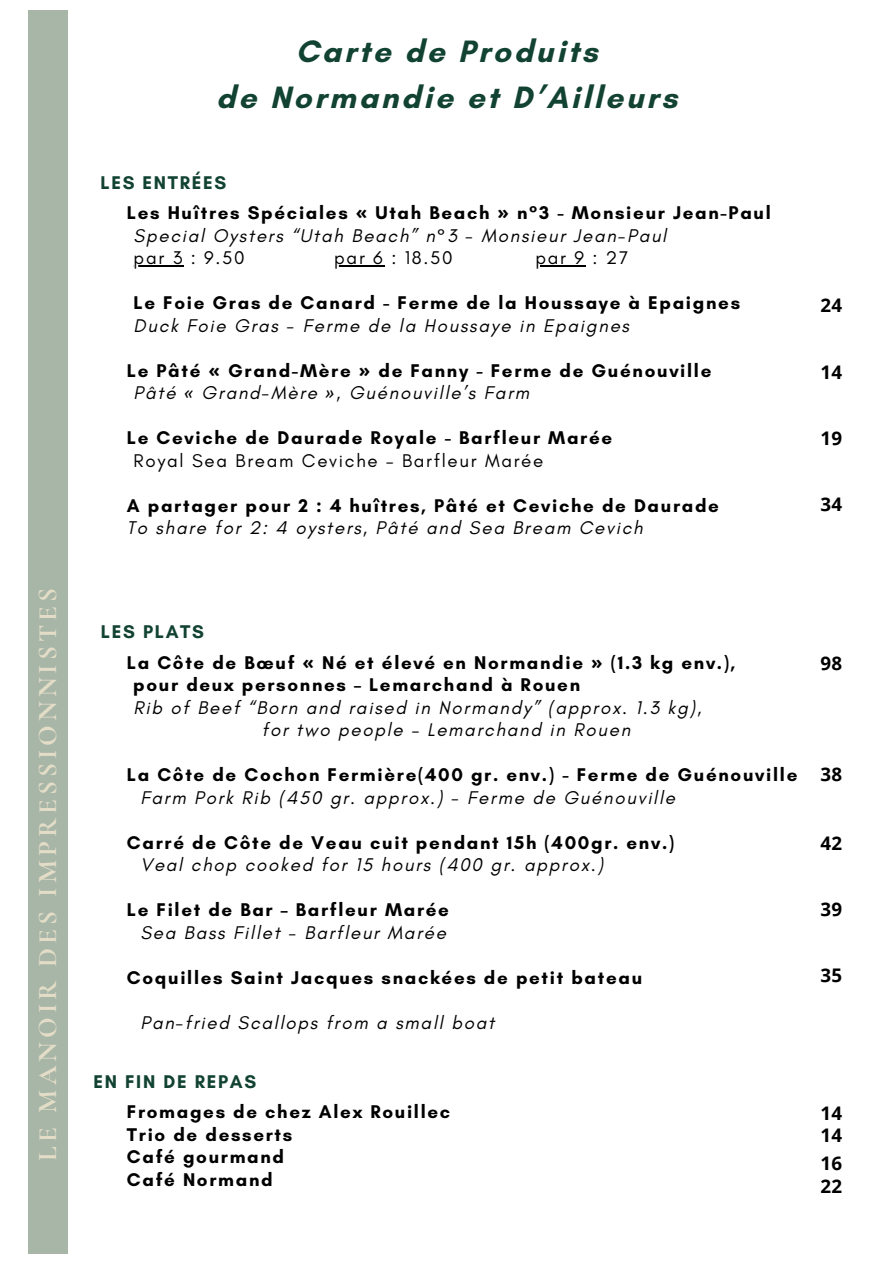
<style>
.page{position:relative;width:894px;height:1264px;background:#fff}
.page>*{position:absolute;margin:0;border:0;box-sizing:border-box;transform-origin:0 0}
.t1{font:700 31.5px/46.2px "Glacial Indifference";letter-spacing:.09em;color:#114232;text-align:center}
.t2{font:700 27px "Cormorant Garamond";letter-spacing:.15em;color:#e3ddc7}
.t3{font:700 18.75px/22.5px "Glacial Indifference";letter-spacing:.09em;color:#000}
.t4{font:italic 18.75px/22.5px "Glacial Indifference";letter-spacing:.09em;color:#000}
.t5{font:18.75px "Glacial Indifference";letter-spacing:.09em;color:#000}
.t6{font:700 18.75px/22.8px "Open Sans";color:#000}
.t7{font:700 18.75px "Glacial Indifference";letter-spacing:.09em;color:#114232}
.s1{color:#114232}
.s2{font-family:"Noto Sans"}
.s3{font-weight:400;font-style:italic}
.s4{font-family:"Noto Sans";font-weight:400;font-style:italic}
</style>
<div class="page">
<hr style="left:134px;top:265px;width:50px;height:1px;background:#000">
<hr style="left:334px;top:265px;width:50px;height:1px;background:#000">
<hr style="left:535px;top:265px;width:50px;height:1px;background:#000">
<div style="left:28px;top:10px;width:40px;height:1243px;background:#a8b6a7"></div>
<h2 class="t2" style="left:31px;top:1160px;width:574px;rotate:-90deg">LE MANOIR DES IMPRESSIONNISTES</h2>
<h1 class="t1" style="left:216px;top:28px;width:462px">Carte de Produits<br>de Normandie et D’Ailleurs</h1>
<p class="t3" style="left:127px;top:167px;width:645px;line-height:30.6px;text-indent:-26px"><span class="s1">LES ENTRÉES<br></span>Les Huîtres Spéciales <span class="s2">«</span> Utah Beach <span class="s2">»</span> n°3 - Monsieur Jean-Paul</p>
<p class="t4" style="left:134px;top:224px;width:534px">Special Oysters “Utah Beach” n°3 - Monsieur Jean-Paul</p>
<p class="t5" style="left:134px;top:246px;width:113px">par 3 : 9.50</p>
<p class="t5" style="left:334px;top:246px;width:120px">par 6 : 18.50</p>
<p class="t5" style="left:535px;top:246px;width:94px">par 9 : 27</p>
<p class="t3" style="left:134px;top:291px;width:608px">Le Foie Gras de Canard - Ferme de la Houssaye à Epaignes</p>
<p class="t4" style="left:134px;top:314px;width:497px">Duck Foie Gras - Ferme de la Houssaye in Epaignes</p>
<p class="t3" style="left:134px;top:359px;width:579px;text-indent:-7px">Le Pâté <span class="s2">«</span> Grand-Mère <span class="s2">»</span> de Fanny - Ferme de Guénouville<br><span class="s3">Pâté</span> <span class="s4">«</span> <span class="s3">Grand-Mère</span> <span class="s4">»</span><span class="s3">, Guénouville’s Farm</span></p>
<p class="t3" style="left:127px;top:426px;width:487px">Le Ceviche de Daurade Royale - Barfleur Marée</p>
<p class="t5" style="left:134px;top:449px;width:411px">Royal Sea Bream Ceviche – Barfleur Marée</p>
<p class="t3" style="left:127px;top:494px;width:593px">A partager pour 2 : 4 huîtres, Pâté et Ceviche de Daurade</p>
<p class="t4" style="left:127px;top:516px;width:517px">To share for 2: 4 oysters, Pâté and Sea Bream Cevich</p>
<p class="t6" style="left:820px;top:294px;width:23px">24</p>
<p class="t6" style="left:820px;top:360px;width:23px">14</p>
<p class="t6" style="left:820px;top:426px;width:23px">19</p>
<p class="t6" style="left:820px;top:492px;width:23px">34</p>
<p class="t7" style="left:101px;top:620px;width:105px">LES PLATS</p>
<p class="t3" style="left:133px;top:650px;width:603px;text-indent:-6px">La Côte de Bœuf <span class="s2">«</span> Né et élevé en Normandie <span class="s2">»</span> (1.3 kg env.), pour deux personnes – Lemarchand à Rouen</p>
<p class="t4" style="left:262px;top:695px;width:441px;text-indent:-128px">Rib of Beef “Born and raised in Normandy” (approx. 1.3 kg), for two people – Lemarchand in Rouen</p>
<p class="t3" style="left:127px;top:763px;width:671px">La Côte de Cochon Fermière(400 gr. env.) - Ferme de Guénouville</p>
<p class="t4" style="left:140px;top:785px;width:536px">Farm Pork Rib (450 gr. approx.) - Ferme de Guénouville</p>
<p class="t3" style="left:127px;top:830px;width:549px">Carré de Côte de Veau cuit pendant 15h (400gr. env.)</p>
<p class="t4" style="left:140px;top:853px;width:464px">Veal chop cooked for 15 hours (400 gr. approx.)</p>
<p class="t3" style="left:127px;top:898px;width:323px">Le Filet de Bar – Barfleur Marée</p>
<p class="t4" style="left:140px;top:920px;width:307px">Sea Bass Fillet - Barfleur Marée</p>
<p class="t3" style="left:127px;top:965px;width:516px">Coquilles Saint Jacques snackées de petit bateau</p>
<p class="t4" style="left:140px;top:1010px;width:355px">Pan-fried Scallops from a small boat</p>
<p class="t7" style="left:93px;top:1070px;width:164px">EN FIN DE REPAS</p>
<p class="t3" style="left:127px;top:1100px;width:325px">Fromages de chez Alex Rouillec<br>Trio de desserts<br>Café gourmand<br>Café Normand</p>
<p class="t6" style="left:820px;top:651px;width:23px">98</p>
<p class="t6" style="left:820px;top:762px;width:23px">38</p>
<p class="t6" style="left:820px;top:831px;width:23px">42</p>
<p class="t6" style="left:820px;top:897px;width:23px">39</p>
<p class="t6" style="left:820px;top:963px;width:23px">35</p>
<p class="t6" style="left:820px;top:1100px;width:23px">14<br>14</p>
<p class="t6" style="left:820px;top:1151px;width:23px;line-height:22px">16<br>22</p>
</div>
